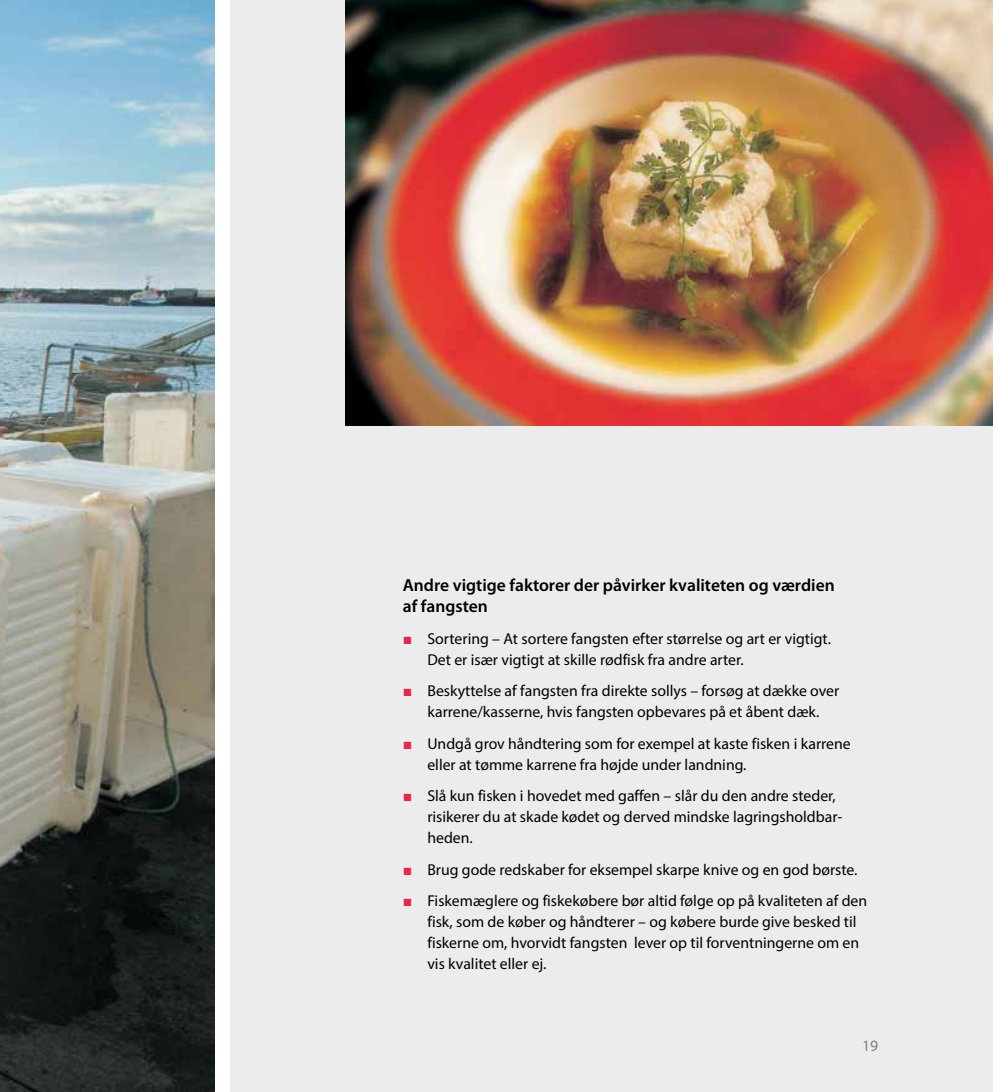
<style>
.page{position:relative;width:993px;height:1092px;background:#fff}
.page>*{position:absolute;margin:0;border:0;box-sizing:border-box;transform-origin:0 0}
.t1{font:600 17.5px/21px "Myriad Pro";color:#000}
.t2{font:15.75px/21px "Myriad Pro";color:#000}
.t3{font:15.75px "Myriad Pro";color:#828282}
.s1{font-family:"Times New Roman";color:#e62850}
</style>
<div class="page">
<div style="left:231px;top:0;width:761px;height:1091px;background:#ececec"></div>
<img style="left:0;top:0;width:214px;height:1091px">
<img style="left:345px;top:0;width:647px;height:425px">
<p class="t1" style="left:403px;top:575px;width:433px">Andre vigtige faktorer der påvirker kvaliteten og værdien af fangsten</p>
<p class="t2" style="left:427px;top:627px;width:405px;text-indent:-25px"><span class="s1">■</span> Sortering – At sortere fangsten efter størrelse og art er vigtigt.<br>Det er især vigtigt at skille rødfisk fra andre arter.</p>
<p class="t2" style="left:403px;top:680px;width:438px;text-align:center"><span class="s1">■</span> Beskyttelse af fangsten fra direkte sollys – forsøg at dække over karrene/kasserne, hvis fangsten opbevares på et åbent dæk.</p>
<p class="t2" style="left:427px;top:732px;width:424px;text-indent:-25px"><span class="s1">■</span> Undgå grov håndtering som for exempel at kaste fisken i karrene eller at tømme karrene fra højde under landning.</p>
<p class="t2" style="left:427px;top:785px;width:416px;text-indent:-25px"><span class="s1">■</span> Slå kun fisken i hovedet med gaffen – slår du den andre steder, risikerer du at skade kødet og derved mindske lagringsholdbar&shy;heden.</p>
<p class="t2" style="left:403px;top:858px;width:456px"><span class="s1">■</span> Brug gode redskaber for eksempel skarpe knive og en god børste.</p>
<p class="t2" style="left:427px;top:890px;width:441px;text-indent:-25px"><span class="s1">■</span> Fiskemæglere og fiskekøbere bør altid følge op på kvaliteten af den fisk, som de køber og håndterer – og købere burde give besked til fiskerne om, hvorvidt fangsten lever op til forventningerne om en vis kvalitet eller ej.</p>
<p class="t3" style="left:861px;top:1036px;width:18px">19</p>
</div>
